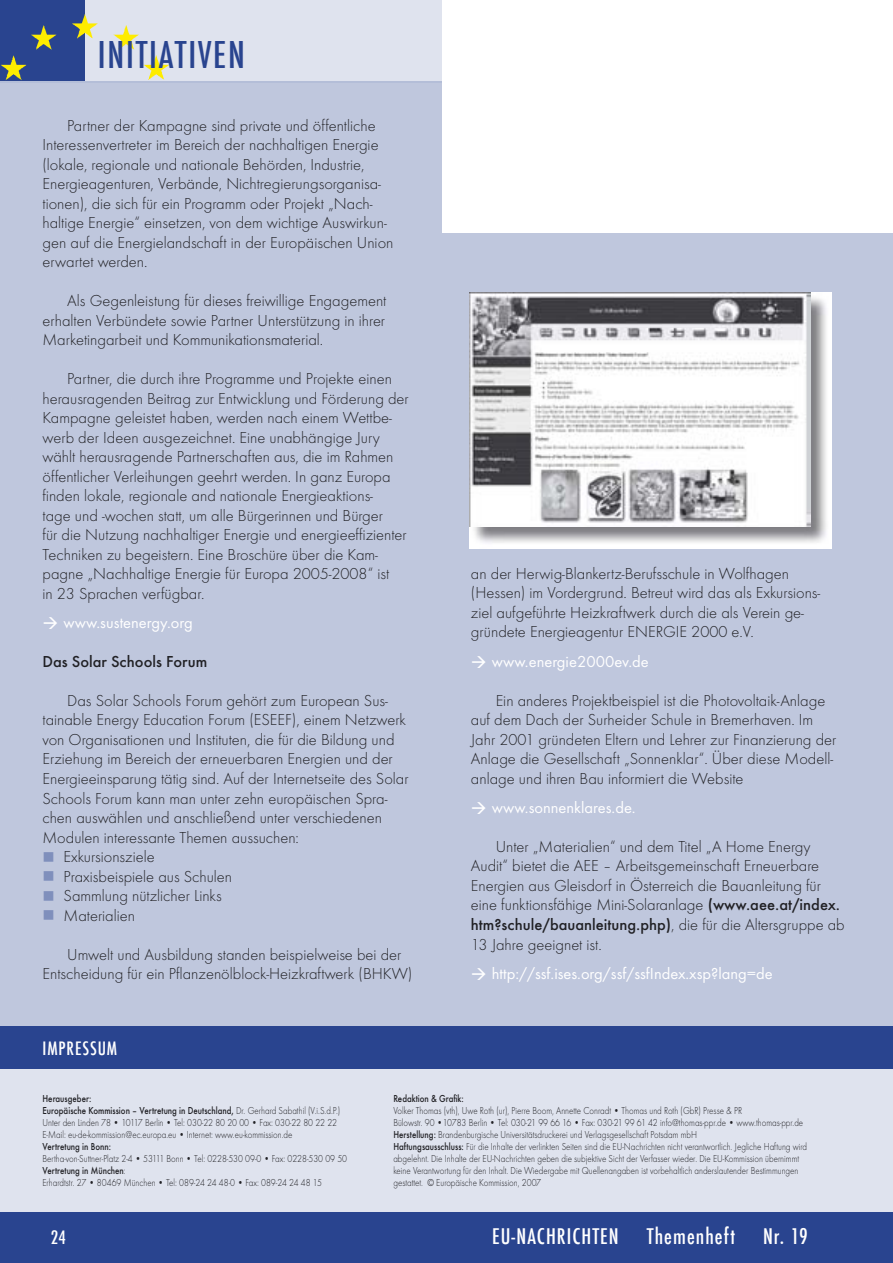
<style>
.page{position:relative;width:893px;height:1263px;background:#fff}
.page>*{position:absolute;margin:0;border:0;box-sizing:border-box;transform-origin:0 0}
.t1{font:500 condensed 36px "Futura";letter-spacing:.05em;color:#29448f}
.t2{font:500 condensed 21px "Futura";letter-spacing:.05em;color:#fff}
.t3{font:500 condensed 18px "Futura";letter-spacing:.05em;color:#fff}
.t4{font:300 16.5px/19.5px "Futura T";color:#212125}
.t5{font:16.5px "Futura T";color:#fff}
.t6{font:500 16.5px "Futura T";color:#212125}
.t7{font:300 10.5px/12px "Futura T";color:#212125;scale:.85 1}
.t8{font:500 10.5px "Futura T";color:#212125;scale:.85 1}
.s1{color:#7f8fbc}
.s2{font-weight:500}
</style>
<div class="page">
<div style="left:0;top:0;width:893px;height:1046px;background:#bfc7dd"></div>
<div style="left:0;top:1046px;width:893px;height:177px;background:#dfe3ee"></div>
<div style="left:0;top:1212px;width:893px;height:51px;background:#29448f"></div>
<div style="left:0;top:0;width:442px;height:81px;background:#dfe3ee"></div>
<img style="left:0;top:0;width:210px;height:83px">
<div style="left:442px;top:0;width:451px;height:232px;background:#fff"></div>
<div style="left:0;top:1026px;width:893px;height:42px;background:#29448f"></div>
<img style="left:470px;top:292px;width:362px;height:256px">
<img style="left:470px;top:293px;width:340px;height:233px">
<h1 class="t1" style="left:98px;top:31px;width:149px">INITIATIVEN</h1>
<p class="t4" style="left:43px;top:115px;width:352px;text-indent:25px">Partner der Kampagne sind private und öffentliche Interessenvertreter im Bereich der nachhaltigen Energie (lokale, regionale und nationale Behörden, Industrie, Energieagenturen, Verbände, Nichtregierungsorganisa&shy;tionen), die sich für ein Programm oder Projekt „Nach&shy;haltige Energie“ einsetzen, von dem wichtige Auswirkun&shy;gen auf die Energielandschaft in der Europäischen Union erwartet werden.</p>
<p class="t4" style="left:43px;top:291px;width:345px;text-align:justify;text-indent:25px">Als Gegenleistung für dieses freiwillige Engagement erhalten Verbündete sowie Partner Unterstützung in ihrer Marketingarbeit und Kommunikationsmaterial.</p>
<p class="t4" style="left:43px;top:369px;width:368px;text-indent:25px">Partner, die durch ihre Programme und Projekte einen herausragenden Beitrag zur Entwicklung und Förderung der Kampagne geleistet haben, werden nach einem Wettbe&shy;werb der Ideen ausgezeichnet. Eine unabhängige Jury wählt herausragende Partnerschaften aus, die im Rahmen öffentlicher Verleihungen geehrt werden. In ganz Europa finden lokale, regionale and nationale Energieaktions-<br>tage und -wochen statt, um alle Bürgerinnen und Bürger<br>für die Nutzung nachhaltiger Energie und energieeffizienter Techniken zu begeistern. Eine Broschüre über die Kam&shy;pagne „Nachhaltige Energie für Europa 2005-2008“ ist<br>in 23 Sprachen verfügbar.</p>
<p class="t5" style="left:64px;top:613px;width:131px">www.sustenergy.org</p>
<p class="t6" style="left:43px;top:652px;width:166px">Das Solar Schools Forum</p>
<p class="t4" style="left:43px;top:691px;width:368px;text-indent:25px">Das Solar Schools Forum gehört zum European Sus&shy;tainable Energy Education Forum (ESEEF), einem Netzwerk von Organisationen und Instituten, die für die Bildung und Erziehung im Bereich der erneuerbaren Energien und der Energieeinsparung tätig sind. Auf der Internetseite des Solar Schools Forum kann man unter zehn europäischen Spra&shy;chen auswählen und anschließend unter verschiedenen Modulen interessante Themen aussuchen:</p>
<p class="t4" style="left:43px;top:847px;width:114px"><span class="s1">■</span> Exkursionsziele</p>
<p class="t4" style="left:43px;top:866px;width:191px"><span class="s1">■</span> Praxisbeispiele aus Schulen</p>
<p class="t4" style="left:43px;top:886px;width:181px"><span class="s1">■</span> Sammlung nützlicher Links</p>
<p class="t4" style="left:43px;top:905px;width:94px"><span class="s1">■</span> Materialien</p>
<p class="t4" style="left:43px;top:944px;width:371px;text-indent:25px">Umwelt und Ausbildung standen beispielweise bei der<br>Entscheidung für ein Pflanzenölblock-Heizkraftwerk (BHKW)</p>
<p class="t3" style="left:43px;top:1037px;width:76px">IMPRESSUM</p>
<p class="t4" style="left:471px;top:563px;width:351px">an der Herwig-Blankertz-Berufsschule in Wolfhagen (Hessen) im Vordergrund. Betreut wird das als Exkursions&shy;ziel aufgeführte Heizkraftwerk durch die als Verein ge&shy;gründete Energieagentur ENERGIE 2000 e.V.</p>
<p class="t5" style="left:492px;top:651px;width:158px">www.energie2000ev.de</p>
<p class="t4" style="left:471px;top:690px;width:367px;text-indent:25px">Ein anderes Projektbeispiel ist die Photovoltaik-Anlage auf dem Dach der Surheider Schule in Bremerhaven. Im Jahr 2001 gründeten Eltern und Lehrer zur Finanzierung der Anlage die Gesellschaft „Sonnenklar“. Über diese Modell&shy;anlage und ihren Bau informiert die Website</p>
<p class="t5" style="left:492px;top:798px;width:145px">www.sonnenklares.de.</p>
<p class="t4" style="left:471px;top:837px;width:375px;text-indent:25px">Unter „Materialien“ und dem Titel „A Home Energy Audit“ bietet die AEE – Arbeitsgemeinschaft Erneuerbare Energien aus Gleisdorf in Österreich die Bauanleitung für eine funktionsfähige Mini-Solaranlage <span class="s2">(www.aee.at/index. htm?schule/bauanleitung.php)</span>, die für die Altersgruppe ab 13 Jahre geeignet ist.</p>
<p class="t5" style="left:492px;top:964px;width:282px">http://ssf.ises.org/ssf/ssfIndex.xsp?lang=de</p>
<p class="t7" style="left:43px;top:1092px;width:352px"><span class="s2">Herausgeber:<br>Europäische Kommission – Vertretung in Deutschland,</span> Dr. Gerhard Sabathil (V.i.S.d.P.)<br>Unter den Linden 78 • 10117 Berlin • Tel: 030-22 80 20 00 • Fax: 030-22 80 22 22<br>E-Mail: eu-de-kommission@ec.europa.eu • Internet: www.eu-kommission.de</p>
<p class="t8" style="left:43px;top:1140px;width:82px">Vertretung in Bonn:</p>
<p class="t7" style="left:43px;top:1152px;width:360px">Bertha-von-Suttner-Platz 2-4 • 53111 Bonn • Tel: 0228-530 09-0 • Fax: 0228-530 09 50<br><span class="s2">Vertretung in München</span>:<br>Erhardtstr. 27 • 80469 München • Tel: 089-24 24 48-0 • Fax: 089-24 24 48 15</p>
<p class="t8" style="left:393px;top:1092px;width:84px">Redaktion &amp; Grafik:</p>
<p class="t7" style="left:393px;top:1104px;width:488px">Volker Thomas (vth), Uwe Roth (ur), Pierre Boom, Annette Conradt • Thomas und Roth (GbR) Presse &amp; PR<br>Bülowstr. 90 •10783 Berlin • Tel: 030-21 99 66 16 • Fax: 030-21 99 61 42 info@thomas-ppr.de • www.thomas-ppr.de <span class="s2">Herstellung:</span> Brandenburgische Universitätsdruckerei und Verlagsgesellschaft Potsdam mbH<br><span class="s2">Haftungsausschluss:</span> Für die Inhalte der verlinkten Seiten sind die EU-Nachrichten nicht verantwortlich. Jegliche Haftung wird abgelehnt. Die Inhalte der EU-Nachrichten geben die subjektive Sicht der Verfasser wieder. Die EU-Kommission übernimmt keine Verantwortung für den Inhalt. Die Wiedergabe mit Quellenangaben ist vorbehaltlich anderslautender Bestimmungen gestattet. © Europäische Kommission, 2007</p>
<p class="t3" style="left:51px;top:1226px;width:17px">24</p>
<p class="t2" style="left:492px;top:1223px;width:128px">EU-NACHRICHTEN</p>
<p class="t2" style="left:647px;top:1223px;width:90px">Themenheft</p>
<p class="t2" style="left:763px;top:1223px;width:46px">Nr. 19</p>
</div>
